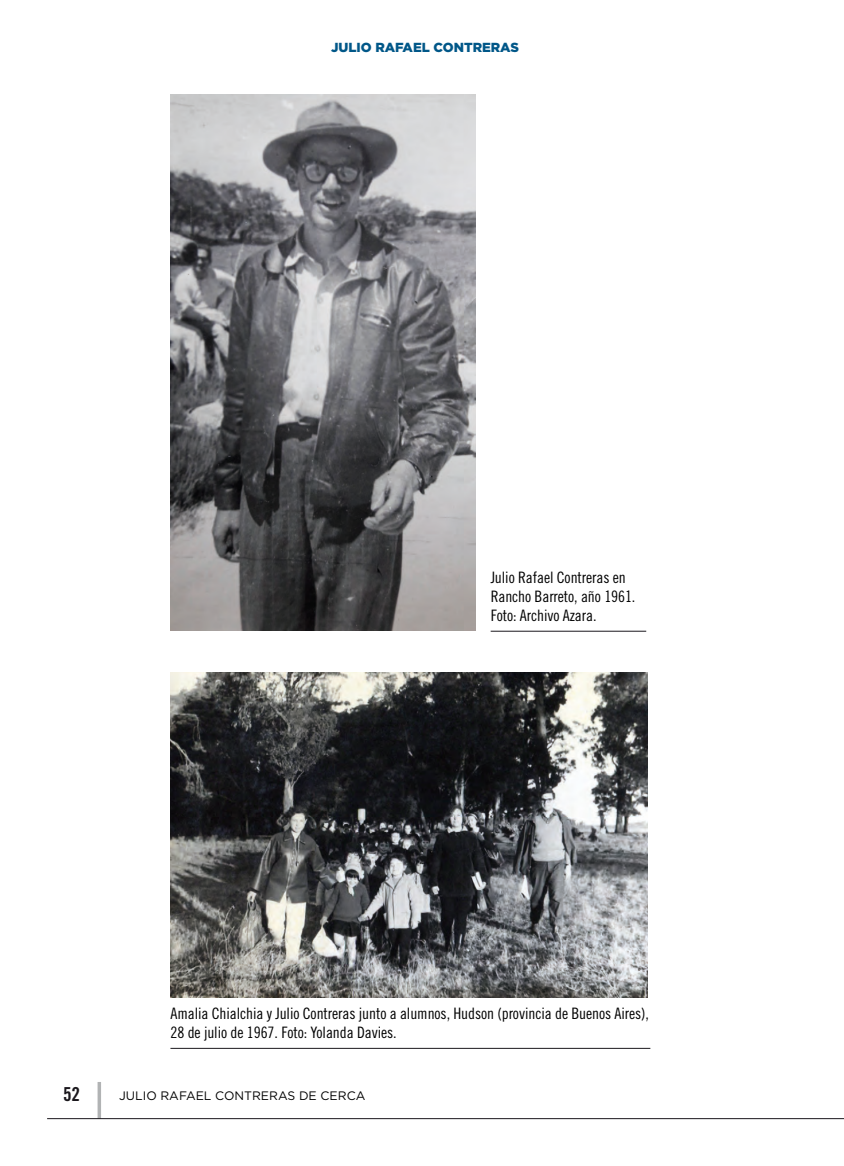
<style>
.page{position:relative;width:844px;height:1166px;background:#fff}
.page>*{position:absolute;margin:0;border:0;box-sizing:border-box;transform-origin:0 0}
.t1{font:19.25px "Trade Gothic Bold Cond Twenty";color:#1a171c}
.t2{font:15.75px/18.9px "Trade Gothic Cond Eighteen";letter-spacing:-.005em;color:#010000}
.t3{font:900 13.12px "Gotham";color:#005788}
.t4{font:12.25px "Gotham";color:#010000}
</style>
<div class="page">
<svg style="left:97px;top:1082px;width:4px;height:36px"></svg>
<hr style="left:47px;top:1118px;width:796px;height:1px;background:#1a171c">
<img style="left:170px;top:94px;width:306px;height:537px">
<img style="left:170px;top:672px;width:477px;height:325px">
<hr style="left:490px;top:631px;width:156px;height:1px;background:#1a171c">
<hr style="left:170px;top:1048px;width:480px;height:1px;background:#1a171c">
<p class="t3" style="left:331px;top:39px;width:189px">JULIO RAFAEL CONTRERAS</p>
<p class="t2" style="left:490px;top:568px;width:146px">Julio Rafael Contreras en<br>Rancho Barreto, año 1961.<br>Foto: Archivo Azara.</p>
<p class="t2" style="left:170px;top:1004px;width:480px">Amalia Chialchia y Julio Contreras junto a alumnos, Hudson (provincia de Buenos Aires),<br>28 de julio de 1967. Foto: Yolanda Davies.</p>
<p class="t1" style="left:63px;top:1082px;width:19px">52</p>
<p class="t4" style="left:119px;top:1088px;width:211px">JULIO RAFAEL CONTRERAS DE CERCA</p>
</div>
